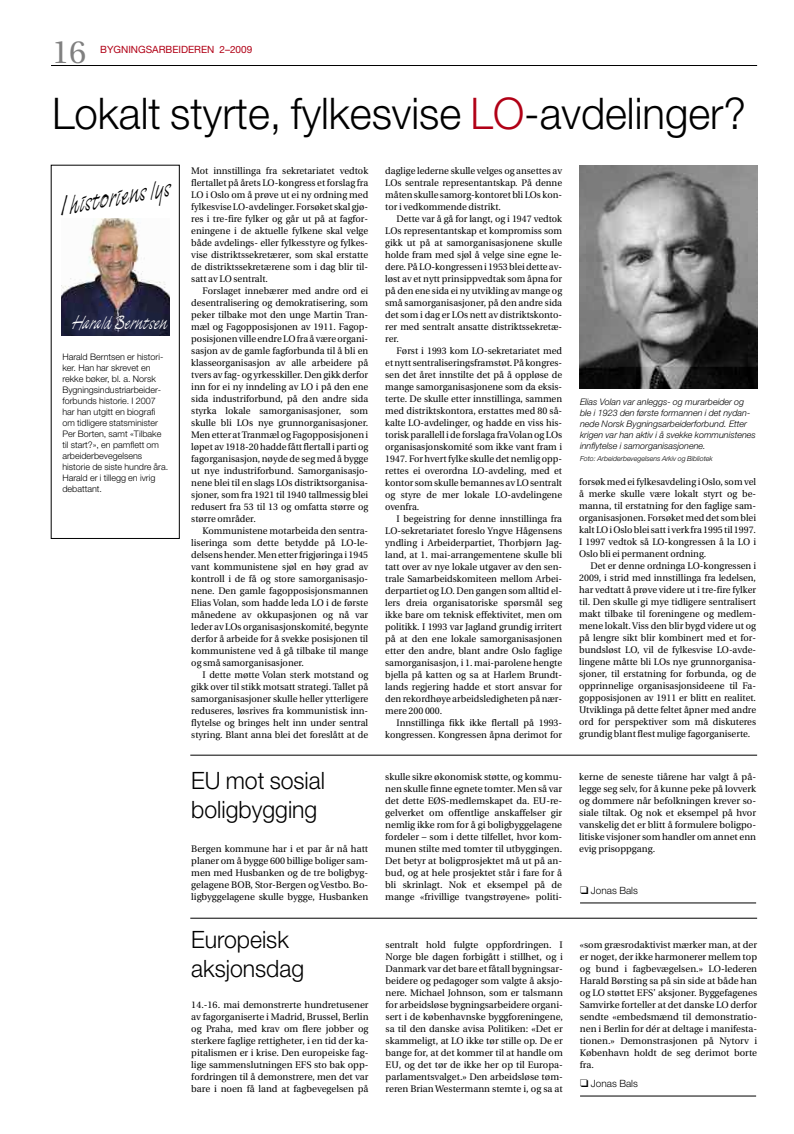
<style>
.page{position:relative;width:794px;height:1134px;background:#fff}
.page>*{position:absolute;margin:0;border:0;box-sizing:border-box;transform-origin:0 0}
.t1{font:300 43.7px "Helvetica Neue";color:#000;scale:.96 1}
.t2{font:32px "Lugano";color:#000}
.t3{font:32px "Utopia";color:#808080}
.t4{font:300 23.9px/29px "Helvetica Neue";color:#000;scale:.96 1}
.t5{font:23px "Lugano";color:#fff}
.t6{font:10px "Helvetica Neue";color:#b10016}
.t7{font:300 10px "Helvetica Neue";color:#000}
.t8{font:9.5px/12px "Utopia";color:#000;text-align:justify}
.t9{font:300 9px/11px "Helvetica Neue";color:#000}
.t10{font:italic 300 9px/11px "Helvetica Neue";color:#000}
.t11{font:italic 300 7px "Helvetica Neue";color:#000}
.s1{color:#b10016}
</style>
<div class="page">
<hr style="left:51px;top:65px;width:706px;height:1px;background:#000">
<img style="left:62px;top:219px;width:108px;height:116px">
<hr style="left:580px;top:1096px;width:176px;height:1px;background:#000">
<hr style="left:190px;top:755px;width:567px;height:1px;background:#000">
<hr style="left:580px;top:903px;width:176px;height:1px;background:#000">
<img style="left:579px;top:166px;width:178px;height:223px">
<hr style="left:190px;top:918px;width:567px;height:1px;background:#000">
<h2 class="t3" style="left:52px;top:39px;width:35px">16</h2>
<p class="t6" style="left:100px;top:46px;width:154px">BYGNINGSARBEIDEREN 2–2009</p>
<h1 class="t1" style="left:52px;top:97px;width:724px">Lokalt styrte, fylkesvise <span class="s1">LO</span>-avdelinger?</h1>
<h2 class="t2" style="left:56px;top:186px;width:113px;rotate:-10deg">Ihistoriens lys</h2>
<h3 class="t5" style="left:71px;top:307px;width:97px">HaraldBerntsen</h3>
<p class="t9" style="left:62px;top:352px;width:107px">Harald Berntsen er histori&shy;ker. Han har skrevet en rekke bøker, bl. a. Norsk<br>Bygningsindustriarbeider&shy;forbunds historie. I 2007 har han utgitt en biografi om tidligere statsminister<br>Per Borten, samt «Tilbake til start?», en pamflett om arbeiderbevegelsens historie de siste hundre åra.<br>Harald er i tillegg en ivrig debattant.</p>
<p class="t8" style="left:191px;top:166px;width:178px">Mot innstillinga fra sekretariatet vedtok flertallet på årets LO-kongress et forslag fra LO i Oslo om å prøve ut ei ny ordning med fylkesvise LO-avdelinger. Forsøket skal gjø&shy;res i tre-fire fylker og går ut på at fagfor&shy;eningene i de aktuelle fylkene skal velge både avdelings- eller fylkesstyre og fylkes&shy;vise distriktssekretærer, som skal erstatte de distriktssekretærene som i dag blir til&shy;satt av LO sentralt.</p>
<p class="t8" style="left:191px;top:286px;width:178px;text-indent:11px">Forslaget innebærer med andre ord ei desentralisering og demokratisering, som peker tilbake mot den unge Martin Tran&shy;mæl og Fagopposisjonen av 1911. Fagop&shy;posisjonenville endre LOfra å væreorgani&shy;sasjon av de gamle fagforbunda til å bli en klasseorganisasjon av alle arbeidere på tvers av fag- og yrkesskiller. Den gikk derfor inn for ei ny inndeling av LO i på den ene sida industriforbund, på den andre sida styrka lokale samorganisasjoner, som skulle bli LOs nye grunnorganisasjoner.<br>Menetter atTranmælogFagopposisjoneni løpet av 1918-20 hadde fåttflertall i parti og fagorganisasjon, nøyde de seg med å bygge ut nye industriforbund. Samorganisasjo&shy;nene blei til en slags LOs distriktsorganisa&shy;sjoner, som fra 1921 til 1940 tallmessig blei redusert fra 53 til 13 og omfatta større og større områder.</p>
<p class="t8" style="left:191px;top:526px;width:178px;text-indent:11px">Kommunistene motarbeida den sentra&shy;liseringa som dette betydde på LO-le&shy;delsenshender.Menetterfrigjøringa i 1945 vant kommunistene sjøl en høy grad av kontroll i de få og store samorganisasjo&shy;nene. Den gamle fagopposisjonsmannen Elias Volan, som hadde leda LO i de første månedene av okkupasjonen og nå var leder av LOs organisasjonskomité, begynte derfor å arbeide for å svekke posisjonen til kommunistene ved å gå tilbake til mange og små samorganisasjoner.</p>
<p class="t8" style="left:191px;top:670px;width:178px;text-indent:11px">I dette møtte Volan sterk motstand og gikk over til stikk motsatt strategi. Tallet på samorganisasjoner skulle heller ytterligere reduseres, løsrives fra kommunistisk inn&shy;flytelse og bringes helt inn under sentral styring. Blant anna blei det foreslått at de</p>
<h3 class="t4" style="left:191px;top:768px;width:141px">EU mot sosial boligbygging</h3>
<p class="t8" style="left:191px;top:844px;width:178px">Bergen kommune har i et par år nå hatt planer om å bygge 600 billige boliger sam&shy;men med Husbanken og de tre boligbyg&shy;gelagene BOB, Stor-Bergen ogVestbo. Bo&shy;ligbyggelagene skulle bygge, Husbanken</p>
<h3 class="t4" style="left:191px;top:928px;width:119px">Europeisk aksjonsdag</h3>
<p class="t8" style="left:191px;top:1000px;width:179px">14.-16. mai demonstrerte hundretusener av fagorganiserte i Madrid, Brussel, Berlin og Praha, med krav om flere jobber og sterkere faglige rettigheter, i en tid der ka&shy;pitalismen er i krise. Den europeiske fag&shy;lige sammenslutningen EFS sto bak opp&shy;fordringen til å demonstrere, men det var bare i noen få land at fagbevegelsen på</p>
<p class="t8" style="left:385px;top:166px;width:178px">daglige lederne skulle velges og ansettes av LOs sentrale representantskap. På denne måten skulle samorg-kontoret bli LOs kon&shy;tor i vedkommende distrikt.</p>
<p class="t8" style="left:385px;top:214px;width:178px;text-indent:11px">Dette var å gå for langt, og i 1947 vedtok LOs representantskap et kompromiss som gikk ut på at samorganisasjonene skulle holde fram med sjøl å velge sine egne le&shy;dere.PåLO-kongresseni 1953bleidette av&shy;løst av et nytt prinsippvedtak som åpna for på den ene sida ei ny utvikling av mange og små samorganisasjoner, på den andre sida det som i dag er LOs nett av distriktskonto&shy;rer med sentralt ansatte distriktssekretæ&shy;rer.</p>
<p class="t8" style="left:385px;top:346px;width:178px;text-indent:11px">Først i 1993 kom LO-sekretariatet med etnytt sentraliseringsframstøt.På kongres&shy;sen det året innstilte det på å oppløse de mange samorganisasjonene som da eksis&shy;terte. De skulle etter innstillinga, sammen med distriktskontora, erstattes med 80 så&shy;kalte LO-avdelinger, og hadde en viss his&shy;torisk parallell i de forslaga fraVolanog LOs organisasjonskomité som ikke vant fram i 1947. For hvert fylke skulle det nemlig opp&shy;rettes ei overordna LO-avdeling, med et kontor somskullebemannes av LOsentralt og styre de mer lokale LO-avdelingene ovenfra.</p>
<p class="t8" style="left:385px;top:514px;width:178px;text-indent:11px">I begeistring for denne innstillinga fra LO-sekretariatet foreslo Yngve Hågensens yndling i Arbeiderpartiet, Thorbjørn Jag&shy;land, at 1. mai-arrangementene skulle bli tatt over av nye lokale utgaver av den sen&shy;trale Samarbeidskomiteen mellom Arbei&shy;derpartiet og LO. Den gangen som alltid el&shy;lers dreia organisatoriske spørsmål seg ikke bare om teknisk effektivitet, men om politikk. I 1993 var Jagland grundig irritert på at den ene lokale samorganisasjonen etter den andre, blant andre Oslo faglige samorganisasjon, i 1. mai-parolene hengte bjella på katten og sa at Harlem Brundt&shy;lands regjering hadde et stort ansvar for den rekordhøye arbeidsledigheten på nær&shy;mere 200 000.</p>
<p class="t8" style="left:385px;top:718px;width:178px;text-align:right">Innstillinga fikk ikke flertall på 1993- kongressen. Kongressen åpna derimot for</p>
<p class="t10" style="left:580px;top:397px;width:177px">Elias Volan var anleggs- og murarbeider og ble i 1923 den første formannen i det nydan&shy;nede Norsk Bygningsarbeiderforbund. Etter krigen var han aktiv i å svekke kommunistenes innflytelse i samorganisasjonene.</p>
<p class="t11" style="left:580px;top:456px;width:134px">Foto: Arbeiderbevegelsens Arkiv og Bibliotek</p>
<p class="t8" style="left:579px;top:477px;width:178px">forsøk med ei fylkesavdeling i Oslo, som vel å merke skulle være lokalt styrt og be&shy;manna, til erstatning for den faglige sam&shy;organisasjonen. Forsøket med det som blei kaltLOiOsloblei satti verk fra 1995 til 1997.<br>I 1997 vedtok så LO-kongressen å la LO i Oslo bli ei permanent ordning.</p>
<p class="t8" style="left:579px;top:561px;width:178px;text-indent:11px">Det er denne ordninga LO-kongressen i 2009, i strid med innstillinga fra ledelsen, har vedtatt å prøve videre ut i tre-fire fylker til. Den skulle gi mye tidligere sentralisert makt tilbake til foreningene og medlem&shy;mene lokalt.Viss den blir bygd videre ut og på lengre sikt blir kombinert med et for&shy;bundsløst LO, vil de fylkesvise LO-avde&shy;lingene måtte bli LOs nye grunnorganisa&shy;sjoner, til erstatning for forbunda, og de opprinnelige organisasjonsideene til Fa&shy;gopposisjonen av 1911 er blitt en realitet.<br>Utviklinga på dette feltet åpner med andre ord for perspektiver som må diskuteres grundig blant flest mulige fagorganiserte.</p>
<p class="t8" style="left:385px;top:772px;width:178px">skulle sikre økonomisk støtte, og kommu&shy;nen skulle finne egnete tomter. Men så var det dette EØS-medlemskapet da. EU-re&shy;gelverket om offentlige anskaffelser gir nemlig ikke rom for å gi boligbyggelagene fordeler – som i dette tilfellet, hvor kom&shy;munen stilte med tomter til utbyggingen.<br>Det betyr at boligprosjektet må ut på an&shy;bud, og at hele prosjektet står i fare for å bli skrinlagt. Nok et eksempel på de mange «frivillige tvangstrøyene» politi-</p>
<p class="t8" style="left:579px;top:772px;width:178px">kerne de seneste tiårene har valgt å på&shy;legge seg selv, for å kunne peke på lovverk og dommere når befolkningen krever so&shy;siale tiltak. Og nok et eksempel på hvor vanskelig det er blitt å formulere boligpo&shy;litiske visjoner som handler om annet enn evig prisoppgang.</p>
<p class="t7" style="left:580px;top:887px;width:59px">❑ Jonas Bals</p>
<p class="t8" style="left:385px;top:940px;width:179px">sentralt hold fulgte oppfordringen. I Norge ble dagen forbigått i stillhet, og i Danmark var det bare et fåtall bygningsar&shy;beidere og pedagoger som valgte å aksjo&shy;nere. Michael Johnson, som er talsmann for arbeidsløse bygningsarbeidere organi&shy;sert i de københavnske byggforeningene, sa til den danske avisa Politiken: «Det er skammeligt, at LO ikke tør stille op. De er bange for, at det kommer til at handle om EU, og det tør de ikke her op til Europa&shy;parlamentsvalget.» Den arbeidsløse tøm&shy;reren Brian Westermann stemte i, og sa at</p>
<p class="t8" style="left:580px;top:940px;width:179px">«som græsrodaktivist mærker man, at der er noget, der ikke harmonerer mellem top og bund i fagbevægelsen.» LO-lederen Harald Børsting sa på sin side at både han og LO støttet EFS’ aksjoner. Byggefagenes Samvirke forteller at det danske LO derfor sendte «embedsmænd til demonstratio&shy;nen i Berlin for dér at deltage i manifesta&shy;tionen.» Demonstrasjonen på Nytorv i København holdt de seg derimot borte fra.</p>
<p class="t7" style="left:580px;top:1080px;width:59px">❑ Jonas Bals</p>
</div>
